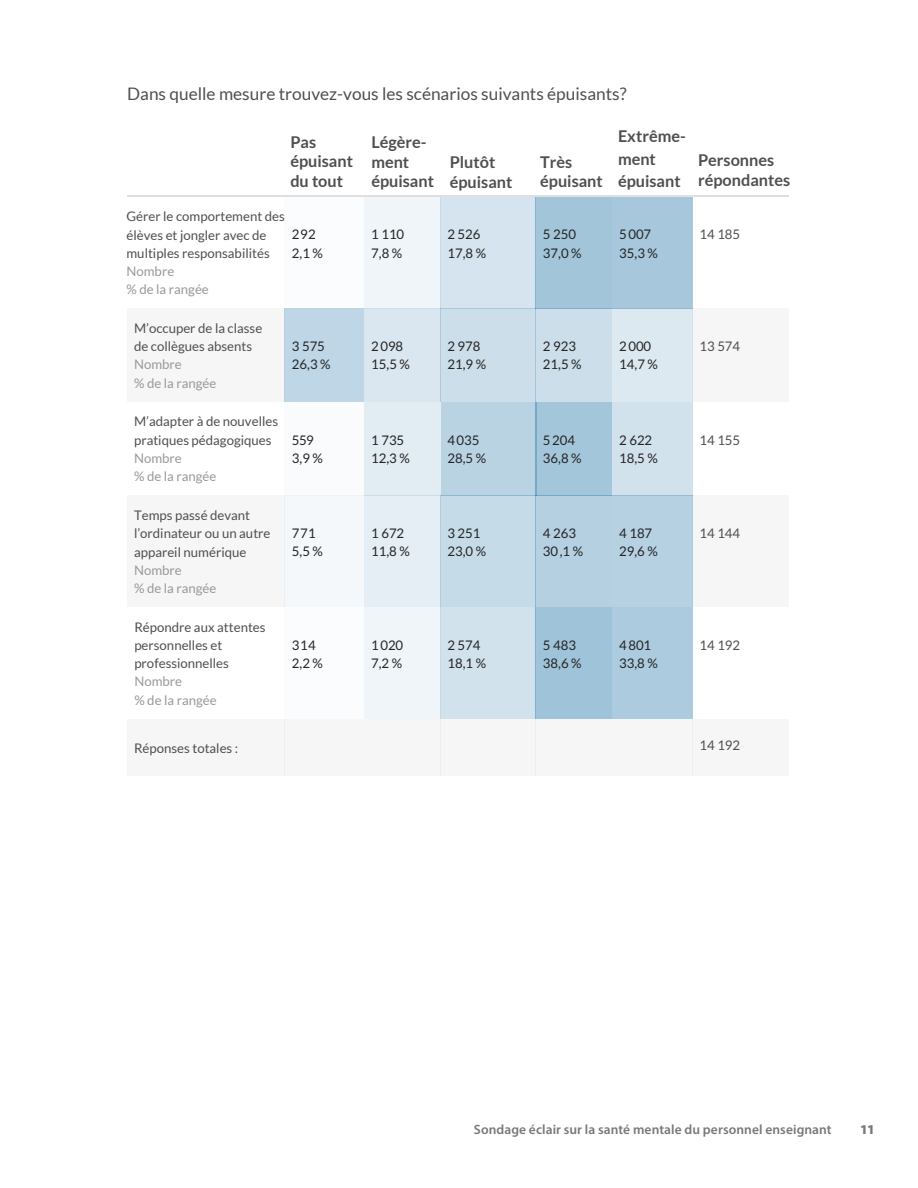
<style>
.page{position:relative;width:918px;height:1188px;background:#fff}
.page>*{position:absolute;margin:0;border:0;box-sizing:border-box;transform-origin:0 0}
.t1{font:17.25px "Lato";color:#4f4f4f}
.t2{font:700 16.2px/19.5px "Lato";color:#4f4f4f}
.t3{font:600 13.5px "Myriad Pro";letter-spacing:.005em;color:#76787b}
.t4{font:900 13.5px "Myriad Pro";color:#76787b}
.t5{font:13.2px/18.3px "Lato";color:#4f4f4f}
.t6{font:13.2px/18.3px "Lato";letter-spacing:-.005em;color:#252525}
.s1{color:#999}
</style>
<div class="page">
<div style="left:285px;top:196px;width:79px;height:112px;background:#fbfcfd"></div>
<div style="left:364px;top:196px;width:76px;height:112px;background:#eff5f8"></div>
<div style="left:440px;top:196px;width:96px;height:112px;background:#d5e4ee"></div>
<div style="left:536px;top:196px;width:76px;height:112px;background:#a2c5da"></div>
<div style="left:612px;top:196px;width:80px;height:112px;background:#a7c8dc"></div>
<div style="left:127px;top:308px;width:158px;height:94px;background:#f6f6f6"></div>
<div style="left:285px;top:308px;width:79px;height:94px;background:#bed6e5"></div>
<div style="left:364px;top:308px;width:76px;height:94px;background:#dae7f0"></div>
<div style="left:440px;top:308px;width:96px;height:94px;background:#cbdeea"></div>
<div style="left:536px;top:308px;width:76px;height:94px;background:#cbdeea"></div>
<div style="left:612px;top:308px;width:80px;height:94px;background:#dde9f1"></div>
<div style="left:692px;top:308px;width:97px;height:94px;background:#f6f6f6"></div>
<div style="left:285px;top:402px;width:79px;height:93px;background:#f9fbfc"></div>
<div style="left:364px;top:402px;width:76px;height:93px;background:#e2ecf3"></div>
<div style="left:442px;top:402px;width:95px;height:93px;background:#b9d3e3"></div>
<div style="left:536px;top:402px;width:76px;height:93px;background:#a4c6db"></div>
<div style="left:612px;top:402px;width:80px;height:93px;background:#d2e2ed"></div>
<div style="left:127px;top:495px;width:158px;height:112px;background:#f6f6f6"></div>
<div style="left:285px;top:495px;width:79px;height:112px;background:#f4f8fa"></div>
<div style="left:364px;top:495px;width:76px;height:112px;background:#e4eef4"></div>
<div style="left:440px;top:495px;width:96px;height:112px;background:#c6dbe8"></div>
<div style="left:536px;top:495px;width:76px;height:112px;background:#b4d0e1"></div>
<div style="left:612px;top:495px;width:80px;height:112px;background:#b6d1e2"></div>
<div style="left:692px;top:495px;width:97px;height:112px;background:#f6f6f6"></div>
<div style="left:285px;top:607px;width:79px;height:112px;background:#fbfcfd"></div>
<div style="left:364px;top:607px;width:76px;height:112px;background:#eff5f8"></div>
<div style="left:440px;top:607px;width:96px;height:112px;background:#d2e2ed"></div>
<div style="left:536px;top:607px;width:76px;height:112px;background:#9fc3d9"></div>
<div style="left:612px;top:607px;width:80px;height:112px;background:#accbde"></div>
<div style="left:127px;top:719px;width:158px;height:57px;background:#f6f6f6"></div>
<div style="left:285px;top:719px;width:79px;height:57px;background:#f6f6f6"></div>
<div style="left:364px;top:719px;width:76px;height:57px;background:#f6f6f6"></div>
<div style="left:440px;top:719px;width:96px;height:57px;background:#f6f6f6"></div>
<div style="left:536px;top:719px;width:76px;height:57px;background:#f6f6f6"></div>
<div style="left:612px;top:719px;width:80px;height:57px;background:#f6f6f6"></div>
<div style="left:692px;top:719px;width:97px;height:57px;background:#f6f6f6"></div>
<hr style="left:127px;top:196px;width:158px;height:1px;background:#dfdfdf">
<hr style="left:285px;top:196px;width:79px;height:1px;background:#dfdfdf">
<hr style="left:364px;top:196px;width:76px;height:1px;background:#dfdfdf">
<hr style="left:440px;top:196px;width:96px;height:1px;background:#dfdfdf">
<hr style="left:536px;top:196px;width:76px;height:1px;background:#dfdfdf">
<hr style="left:612px;top:196px;width:80px;height:1px;background:#dfdfdf">
<hr style="left:692px;top:196px;width:97px;height:1px;background:#dfdfdf">
<p class="t1" style="left:127px;top:84px;width:501px">Dans quelle mesure trouvez-vous les scénarios suivants épuisants?</p>
<p class="t2" style="left:290px;top:132px;width:64px">Pas épuisant du tout</p>
<p class="t2" style="left:371px;top:133px;width:64px">Légère&shy;ment épuisant</p>
<p class="t2" style="left:450px;top:153px;width:64px">Plutôt épuisant</p>
<p class="t2" style="left:540px;top:152px;width:64px">Très épuisant</p>
<p class="t2" style="left:618px;top:125px;width:69px;line-height:22.5px">Extrême&shy;ment épuisant</p>
<p class="t2" style="left:698px;top:150px;width:94px">Personnes répondantes</p>
<p class="t5" style="left:126px;top:207px;width:160px">Gérer le comportement des élèves et jongler avec de multiples responsabilités<br><span class="s1">Nombre<br>% de la rangée</span></p>
<p class="t6" style="left:292px;top:226px;width:33px">292<br>2,1 %</p>
<p class="t6" style="left:371px;top:226px;width:35px">1 110<br>7,8 %</p>
<p class="t6" style="left:447px;top:226px;width:40px">2 526<br>17,8 %</p>
<p class="t6" style="left:543px;top:226px;width:40px">5 250<br>37,0 %</p>
<p class="t6" style="left:619px;top:226px;width:40px">5007<br>35,3 %</p>
<p class="t5" style="left:700px;top:226px;width:42px">14 185</p>
<p class="t5" style="left:134px;top:319px;width:130px">M’occuper de la classe de collègues absents<br><span class="s1">Nombre<br>% de la rangée</span></p>
<p class="t6" style="left:292px;top:338px;width:40px">3 575<br>26,3 %</p>
<p class="t6" style="left:371px;top:338px;width:40px">2098<br>15,5 %</p>
<p class="t6" style="left:447px;top:338px;width:40px">2 978<br>21,9 %</p>
<p class="t6" style="left:543px;top:338px;width:40px">2 923<br>21,5 %</p>
<p class="t6" style="left:619px;top:338px;width:40px">2000<br>14,7 %</p>
<p class="t5" style="left:700px;top:338px;width:42px">13 574</p>
<p class="t5" style="left:134px;top:412px;width:146px">M’adapter à de nouvelles pratiques pédagogiques<br><span class="s1">Nombre<br>% de la rangée</span></p>
<p class="t6" style="left:292px;top:432px;width:33px">559<br>3,9 %</p>
<p class="t6" style="left:371px;top:432px;width:40px">1 735<br>12,3 %</p>
<p class="t6" style="left:447px;top:432px;width:40px">4035<br>28,5 %</p>
<p class="t6" style="left:543px;top:432px;width:40px">5204<br>36,8 %</p>
<p class="t6" style="left:619px;top:432px;width:40px">2 622<br>18,5 %</p>
<p class="t5" style="left:700px;top:432px;width:42px">14 155</p>
<p class="t5" style="left:134px;top:506px;width:138px">Temps passé devant l’ordinateur ou un autre appareil numérique<br><span class="s1">Nombre<br>% de la rangée</span></p>
<p class="t5" style="left:134px;top:618px;width:133px">Répondre aux attentes personnelles et professionnelles<br><span class="s1">Nombre<br>% de la rangée</span></p>
<p class="t6" style="left:292px;top:525px;width:33px">771<br>5,5 %</p>
<p class="t6" style="left:371px;top:525px;width:40px">1 672<br>11,8 %</p>
<p class="t6" style="left:447px;top:525px;width:40px">3 251<br>23,0 %</p>
<p class="t6" style="left:543px;top:525px;width:42px">4 263<br>30,1 %</p>
<p class="t6" style="left:619px;top:525px;width:40px">4 187<br>29,6 %</p>
<p class="t5" style="left:700px;top:525px;width:42px">14 144</p>
<p class="t6" style="left:292px;top:637px;width:33px">314<br>2,2 %</p>
<p class="t6" style="left:371px;top:637px;width:34px">1020<br>7,2 %</p>
<p class="t6" style="left:447px;top:637px;width:40px">2 574<br>18,1 %</p>
<p class="t6" style="left:543px;top:637px;width:40px">5 483<br>38,6 %</p>
<p class="t6" style="left:619px;top:637px;width:40px">4801<br>33,8 %</p>
<p class="t5" style="left:700px;top:637px;width:42px">14 192</p>
<p class="t5" style="left:134px;top:739px;width:106px">Réponses totales :</p>
<p class="t5" style="left:700px;top:737px;width:42px">14 192</p>
<p class="t3" style="left:474px;top:1121px;width:359px">Sondage éclair sur la santé mentale du personnel enseignant</p>
<p class="t4" style="left:860px;top:1122px;width:16px">11</p>
</div>
